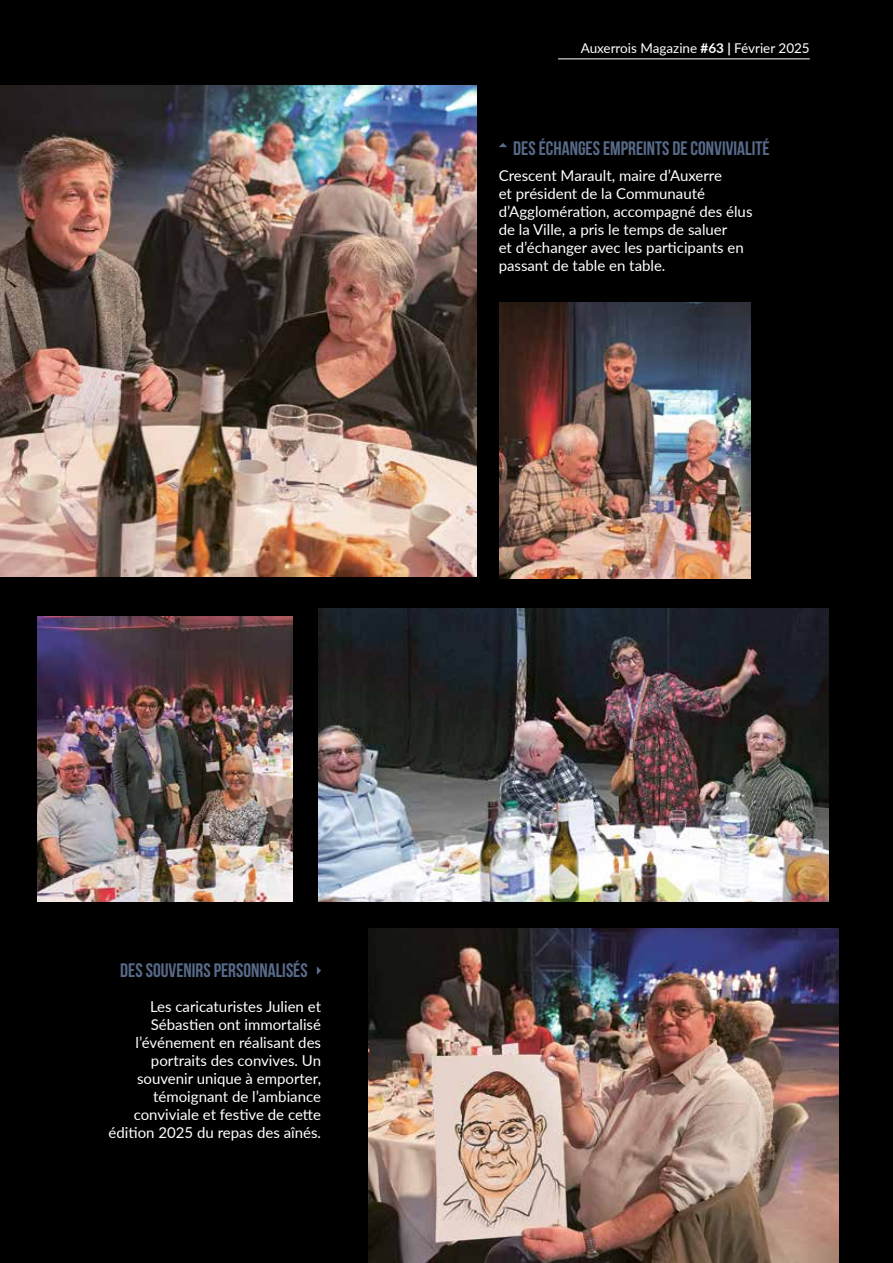
<style>
.page{position:relative;width:893px;height:1263px;background:#000}
.page>*{position:absolute;margin:0;border:0;box-sizing:border-box;transform-origin:0 0}
.t1{font:700 19.5px "Bebas Neue";color:#586a89}
.t2{font:15px/18px "Lato";color:#fff}
.t3{font:13.5px "Lato";color:#fff}
.s1{font-weight:700}
</style>
<div class="page">
<img style="left:369px;top:928px;width:469px;height:335px">
<img style="left:500px;top:302px;width:250px;height:277px">
<img style="left:0;top:86px;width:476px;height:490px">
<svg style="left:499px;top:143px;width:8px;height:4px"></svg>
<svg style="left:317px;top:966px;width:4px;height:9px"></svg>
<img style="left:37px;top:617px;width:256px;height:284px">
<hr style="left:558px;top:59px;width:252px;height:1px;background:#fff">
<img style="left:318px;top:609px;width:510px;height:292px">
<p class="t3" style="left:581px;top:39px;width:231px">Auxerrois Magazine <span class="s1">#63 |</span> Février 2025</p>
<h1 class="t1" style="left:513px;top:137px;width:258px">DES ÉCHANGES EMPREINTS DE CONVIVIALITÉ</h1>
<p class="t2" style="left:499px;top:166px;width:255px">Crescent Marault, maire d’Auxerre<br>et président de la Communauté d’Agglomération, accompagné des élus de la Ville, a pris le temps de saluer<br>et d’échanger avec les participants en passant de table en table.</p>
<h1 class="t1" style="left:120px;top:959px;width:189px">DES SOUVENIRS PERSONNALISÉS</h1>
<p class="t2" style="left:109px;top:997px;width:214px;text-align:right">Les caricaturistes Julien et<br>Sébastien ont immortalisé l’événement en réalisant des portraits des convives. Un souvenir unique à emporter, témoignant de l’ambiance conviviale et festive de cette édition 2025 du repas des aînés.</p>
</div>
